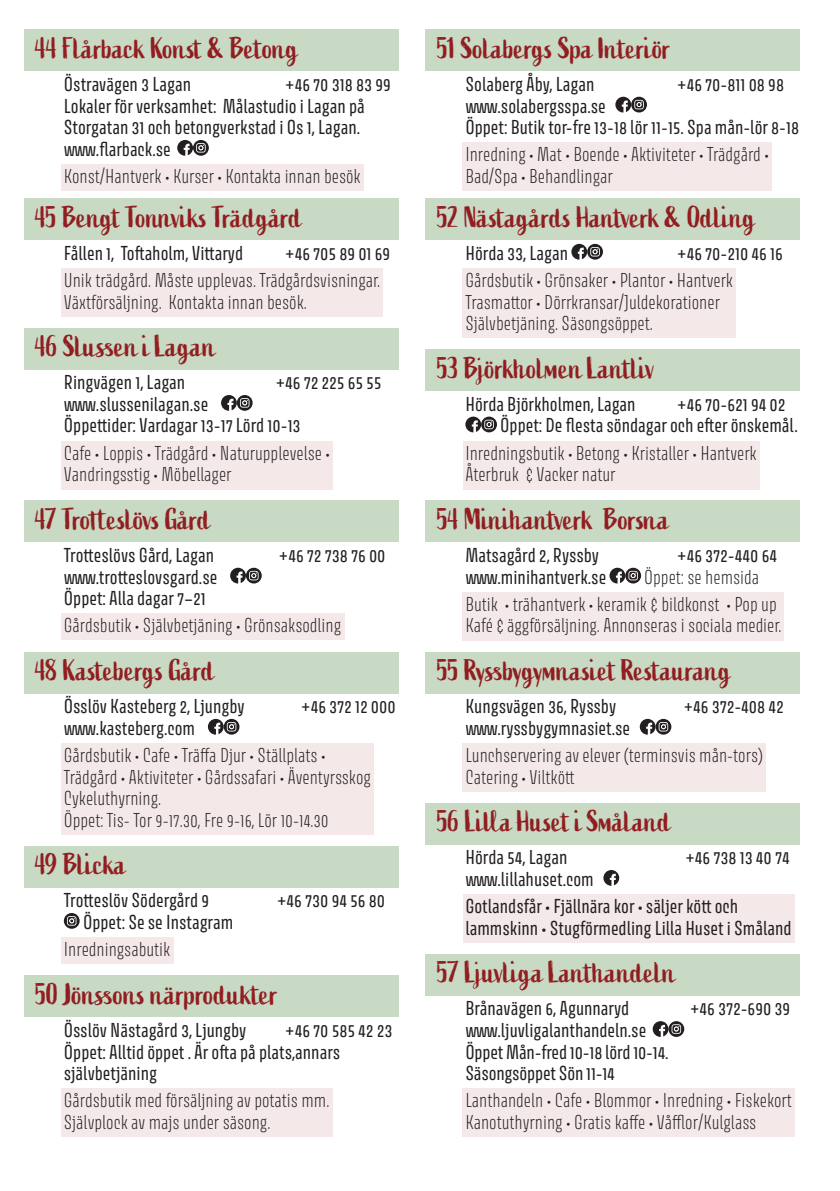
<style>
.page{position:relative;width:840px;height:1191px;background:#fff}
.page>*{position:absolute;margin:0;border:0;box-sizing:border-box;transform-origin:0 0}
.plats{font:30px "Active";color:#911d20}
.plats-2{font:30px "Active";letter-spacing:.02em;color:#911d20}
.plats-3{font:30px "Active";letter-spacing:.025em;color:#911d20}
.plats-4{font:30px "Active";letter-spacing:-.02em;color:#911d20}
.adresstext{font:18px/21.6px "Avory I Latn";color:#231f20}
.infotext_rosa{font:18px/21.6px "Avory I Latn El";color:#231f20}
.infotext_rosa-2{font:18px/21.6px "Avory I Latn";color:#231f20}
.adresstext-2{font:18px "Avory I Latn El";color:#231f20}
</style>
<div class="page">
<div style="left:24px;top:30px;width:374px;height:41px;background:#c8d9c4"></div>
<div style="left:61px;top:164px;width:302px;height:27px;background:#f4e8e9"></div>
<div style="left:24px;top:198px;width:374px;height:42px;background:#c8d9c4"></div>
<div style="left:61px;top:268px;width:322px;height:48px;background:#f4e8e9"></div>
<div style="left:24px;top:328px;width:374px;height:41px;background:#c8d9c4"></div>
<div style="left:61px;top:441px;width:272px;height:48px;background:#f4e8e9"></div>
<div style="left:24px;top:501px;width:374px;height:41px;background:#c8d9c4"></div>
<div style="left:61px;top:613px;width:283px;height:27px;background:#f4e8e9"></div>
<div style="left:24px;top:652px;width:374px;height:41px;background:#c8d9c4"></div>
<div style="left:61px;top:743px;width:312px;height:91px;background:#f4e8e9"></div>
<div style="left:24px;top:846px;width:374px;height:41px;background:#c8d9c4"></div>
<div style="left:61px;top:937px;width:112px;height:27px;background:#f4e8e9"></div>
<div style="left:24px;top:975px;width:374px;height:42px;background:#c8d9c4"></div>
<div style="left:61px;top:1088px;width:271px;height:48px;background:#f4e8e9"></div>
<svg style="left:177px;top:140px;width:32px;height:16px"></svg>
<svg style="left:221px;top:395px;width:31px;height:16px"></svg>
<svg style="left:230px;top:568px;width:31px;height:15px"></svg>
<svg style="left:208px;top:719px;width:31px;height:15px"></svg>
<svg style="left:64px;top:913px;width:16px;height:15px"></svg>
<div style="left:425px;top:30px;width:374px;height:41px;background:#c8d9c4"></div>
<div style="left:462px;top:143px;width:309px;height:48px;background:#f4e8e9"></div>
<div style="left:425px;top:198px;width:374px;height:42px;background:#c8d9c4"></div>
<div style="left:462px;top:268px;width:273px;height:70px;background:#f4e8e9"></div>
<div style="left:425px;top:350px;width:374px;height:41px;background:#c8d9c4"></div>
<div style="left:462px;top:441px;width:297px;height:48px;background:#f4e8e9"></div>
<div style="left:425px;top:501px;width:374px;height:41px;background:#c8d9c4"></div>
<div style="left:462px;top:592px;width:321px;height:48px;background:#f4e8e9"></div>
<div style="left:425px;top:652px;width:374px;height:41px;background:#c8d9c4"></div>
<div style="left:462px;top:743px;width:303px;height:48px;background:#f4e8e9"></div>
<div style="left:425px;top:803px;width:374px;height:41px;background:#c8d9c4"></div>
<div style="left:462px;top:894px;width:332px;height:48px;background:#f4e8e9"></div>
<div style="left:425px;top:954px;width:374px;height:41px;background:#c8d9c4"></div>
<div style="left:462px;top:1088px;width:332px;height:48px;background:#f4e8e9"></div>
<svg style="left:615px;top:97px;width:31px;height:15px"></svg>
<svg style="left:571px;top:244px;width:31px;height:16px"></svg>
<svg style="left:465px;top:416px;width:31px;height:16px"></svg>
<svg style="left:609px;top:568px;width:31px;height:15px"></svg>
<svg style="left:639px;top:719px;width:32px;height:15px"></svg>
<svg style="left:603px;top:870px;width:16px;height:15px"></svg>
<svg style="left:652px;top:1021px;width:31px;height:16px"></svg>
<p class="plats" style="left:35px;top:31px;width:264px">44 Flårback Konst &amp; Betong</p>
<p class="adresstext" style="left:64px;top:73px;width:129px">Östravägen 3 Lagan</p>
<p class="adresstext" style="left:285px;top:73px;width:107px">+46 70 318 83 99</p>
<p class="adresstext" style="left:64px;top:95px;width:302px">Lokaler för verksamhet: Målastudio i Lagan på<br>Storgatan 31 och betongverkstad i Os 1, Lagan.</p>
<p class="adresstext" style="left:64px;top:138px;width:108px">www.flarback.se</p>
<p class="infotext_rosa" style="left:64px;top:165px;width:298px">Konst/Hantverk • Kurser • Kontakta innan besök</p>
<p class="plats" style="left:35px;top:200px;width:267px">45 Bengt Tonnviks Trädgård</p>
<p class="adresstext" style="left:64px;top:242px;width:181px">Fållen 1, Toftaholm, Vittaryd</p>
<p class="adresstext" style="left:285px;top:242px;width:106px">+46 705 89 01 69</p>
<p class="infotext_rosa" style="left:64px;top:269px;width:317px">Unik trädgård. Måste upplevas. Trädgårdsvisningar.<br>Växtförsäljning. Kontakta innan besök.</p>
<p class="plats-2" style="left:35px;top:329px;width:181px">46 Slussen i Lagan</p>
<p class="adresstext" style="left:64px;top:371px;width:123px">Ringvägen 1, Lagan</p>
<p class="adresstext" style="left:275px;top:371px;width:107px">+46 72 225 65 55</p>
<p class="adresstext" style="left:64px;top:393px;width:146px">www.slussenilagan.se</p>
<p class="adresstext" style="left:64px;top:414px;width:238px">Öppettider: Vardagar 13-17 Lörd 10-13</p>
<p class="infotext_rosa" style="left:64px;top:442px;width:267px">Cafe • Loppis • Trädgård • Naturupplevelse •<br>Vandringsstig • Möbellager</p>
<p class="plats-4" style="left:35px;top:502px;width:176px">47 Trotteslövs Gård</p>
<p class="adresstext" style="left:64px;top:544px;width:152px">Trotteslövs Gård, Lagan</p>
<p class="adresstext" style="left:279px;top:544px;width:108px">+46 72 738 76 00</p>
<p class="adresstext" style="left:64px;top:566px;width:155px">www.trotteslovsgard.se</p>
<p class="adresstext" style="left:64px;top:587px;width:143px">Öppet: Alla dagar 7–21</p>
<p class="infotext_rosa" style="left:64px;top:615px;width:279px">Gårdsbutik • Självbetjäning • Grönsaksodling</p>
<p class="plats" style="left:35px;top:653px;width:180px">48 Kastebergs Gård</p>
<p class="adresstext" style="left:64px;top:695px;width:182px">Össlöv Kasteberg 2, Ljungby</p>
<p class="adresstext" style="left:301px;top:695px;width:96px">+46 372 12 000</p>
<p class="adresstext" style="left:64px;top:717px;width:133px">www.kasteberg.com</p>
<p class="infotext_rosa" style="left:64px;top:744px;width:308px">Gårdsbutik • Cafe • Träffa Djur • Ställplats • Trädgård • Aktiviteter • Gårdssafari • Äventyrsskog Cykeluthyrning.<br>Öppet: Tis- Tor 9-17.30, Fre 9-16, Lör 10-14.30</p>
<p class="plats-2" style="left:35px;top:847px;width:92px">49 Blicka</p>
<p class="adresstext" style="left:64px;top:889px;width:147px">Trotteslöv Södergård 9</p>
<p class="adresstext" style="left:277px;top:889px;width:109px">+46 730 94 56 80</p>
<p class="adresstext" style="left:83px;top:911px;width:152px">Öppet: Se se Instagram</p>
<p class="infotext_rosa" style="left:64px;top:938px;width:108px">Inredningsabutik</p>
<p class="plats" style="left:35px;top:977px;width:244px">50 Jönssons närprodukter</p>
<p class="adresstext" style="left:64px;top:1019px;width:184px">Össlöv Nästagård 3, Ljungby</p>
<p class="adresstext" style="left:285px;top:1019px;width:109px">+46 70 585 42 23</p>
<p class="adresstext" style="left:64px;top:1040px;width:278px">Öppet: Alltid öppet . Är ofta på plats,annars självbetjäning</p>
<p class="infotext_rosa" style="left:64px;top:1089px;width:267px">Gårdsbutik med försäljning av potatis mm.<br>Självplock av majs under säsong.</p>
<p class="plats" style="left:437px;top:31px;width:235px">51 Solabergs Spa Interiör</p>
<p class="adresstext" style="left:465px;top:73px;width:130px">Solaberg Åby, Lagan</p>
<p class="adresstext" style="left:677px;top:73px;width:108px">+46 70-811 08 98</p>
<p class="adresstext" style="left:465px;top:95px;width:142px">www.solabergsspa.se</p>
<p class="adresstext" style="left:465px;top:116px;width:335px">Öppet: Butik tor-fre 13-18 lör 11-15. Spa mån-lör 8-18</p>
<p class="infotext_rosa" style="left:465px;top:144px;width:305px">Inredning • Mat • Boende • Aktiviteter • Trädgård •<br>Bad/Spa • Behandlingar</p>
<p class="plats-2" style="left:437px;top:200px;width:319px">52 Nästagårds Hantverk &amp; Odling</p>
<p class="adresstext" style="left:465px;top:242px;width:104px">Hörda 33, Lagan</p>
<p class="adresstext" style="left:677px;top:242px;width:107px">+46 70-210 46 16</p>
<p class="infotext_rosa" style="left:465px;top:269px;width:269px">Gårdsbutik • Grönsaker • Plantor • Hantverk<br>Trasmattor • Dörrkransar/Juldekorationer<br>Självbetjäning. Säsongsöppet.</p>
<p class="plats" style="left:437px;top:351px;width:219px">53 Björkholmen Lantliv</p>
<p class="adresstext" style="left:465px;top:393px;width:172px">Hörda Björkholmen, Lagan</p>
<p class="adresstext" style="left:677px;top:393px;width:110px">+46 70-621 94 02</p>
<p class="adresstext" style="left:500px;top:414px;width:299px">Öppet: De flesta söndagar och efter önskemål.</p>
<p class="infotext_rosa" style="left:465px;top:442px;width:292px">Inredningsbutik • Betong • Kristaller • Hantverk<br>Återbruk &amp; Vacker natur</p>
<p class="plats" style="left:437px;top:502px;width:233px">54 Minihantverk Borsna</p>
<p class="adresstext" style="left:465px;top:544px;width:135px">Matsagård 2, Ryssby</p>
<p class="adresstext" style="left:677px;top:544px;width:101px">+46 372-440 64</p>
<p class="adresstext" style="left:465px;top:566px;width:142px">www.minihantverk.se</p>
<p class="adresstext-2" style="left:644px;top:565px;width:116px">Öppet: se hemsida</p>
<p class="infotext_rosa" style="left:465px;top:593px;width:317px">Butik • trähantverk • keramik &amp; bildkonst • Pop up<br>Kafé &amp; äggförsäljning. Annonseras i sociala medier.</p>
<p class="plats" style="left:437px;top:653px;width:295px">55 Ryssbygymnasiet Restaurang</p>
<p class="adresstext" style="left:465px;top:695px;width:152px">Kungsvägen 36, Ryssby</p>
<p class="adresstext" style="left:683px;top:695px;width:102px">+46 372-408 42</p>
<p class="adresstext" style="left:465px;top:717px;width:166px">www.ryssbygymnasiet.se</p>
<p class="infotext_rosa" style="left:465px;top:744px;width:299px">Lunchservering av elever (terminsvis mån-tors)<br>Catering • Viltkött</p>
<p class="plats-2" style="left:437px;top:804px;width:235px">56 Lilla Huset i Småland</p>
<p class="adresstext" style="left:465px;top:846px;width:103px">Hörda 54, Lagan</p>
<p class="adresstext" style="left:685px;top:846px;width:106px">+46 738 13 40 74</p>
<p class="adresstext" style="left:465px;top:868px;width:130px">www.lillahuset.com</p>
<p class="infotext_rosa-2" style="left:465px;top:895px;width:327px">Gotlandsfår • Fjällnära kor • säljer kött och lammskinn • Stugförmedling Lilla Huset i Småland</p>
<p class="plats-3" style="left:437px;top:955px;width:239px">57 Ljuvliga Lanthandeln</p>
<p class="adresstext" style="left:465px;top:997px;width:165px">Brånavägen 6, Agunnaryd</p>
<p class="adresstext" style="left:689px;top:997px;width:102px">+46 372-690 39</p>
<p class="adresstext" style="left:465px;top:1019px;width:182px">www.ljuvligalanthandeln.se</p>
<p class="adresstext" style="left:465px;top:1040px;width:204px">Öppet Mån-fred 10-18 lörd 10-14.<br>Säsongsöppet Sön 11-14</p>
<p class="infotext_rosa" style="left:465px;top:1089px;width:328px">Lanthandeln • Cafe • Blommor • Inredning • Fiskekort<br>Kanotuthyrning • Gratis kaffe • Våfflor/Kulglass</p>
</div>
